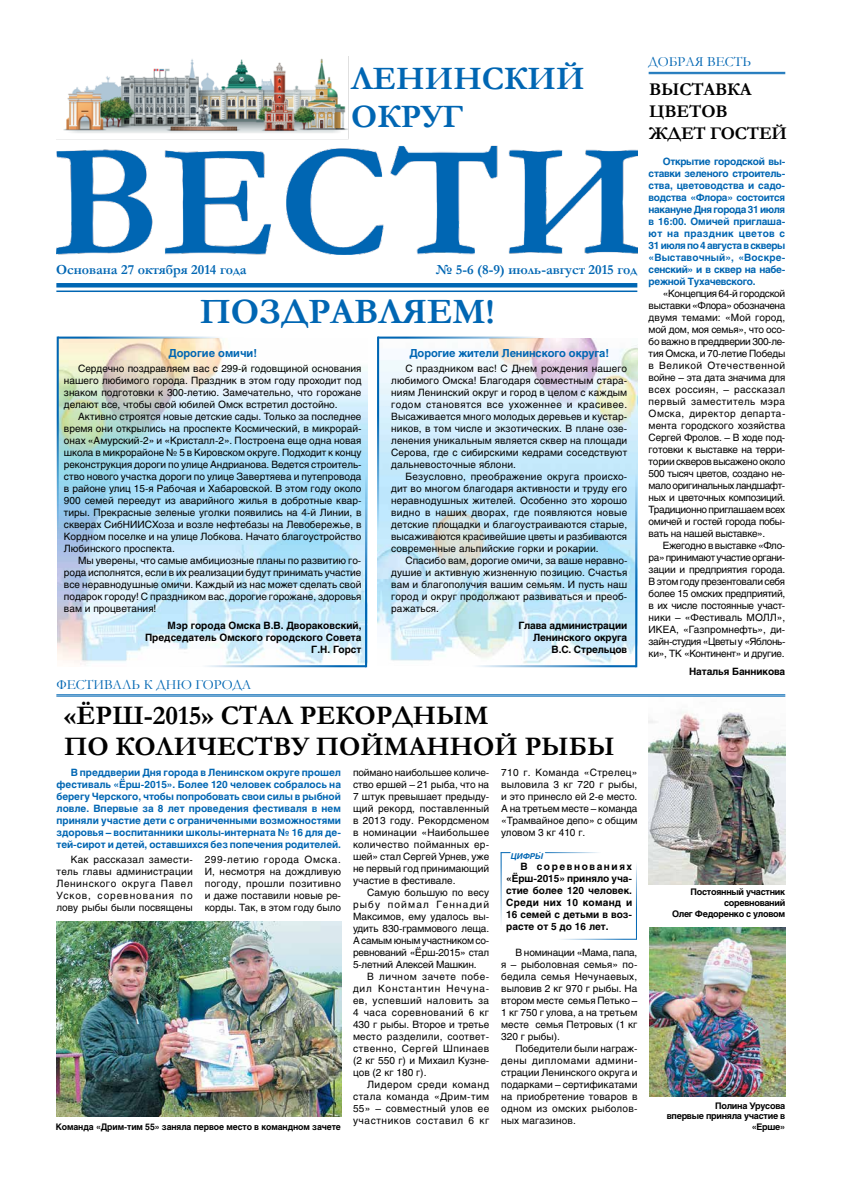
<style>
.page{position:relative;width:842px;height:1191px;background:#fff}
.page>*{position:absolute;margin:0;border:0;box-sizing:border-box;transform-origin:0 0}
.t1{font:700 36px "Garamond";color:#0066b3}
.t2{font:700 33px/38px "Garamond";color:#0066b3}
.t3{font:700 27px "Garamond";color:#000}
.t4{font:700 18px/22px "Garamond";letter-spacing:-.01em;color:#000}
.t5{font:700 14px "Garamond";color:#0066b3}
.t6{font:14px "Garamond";color:#0066b3}
.t7{font:700 11px "Helios";letter-spacing:-.01em;color:#0066b3}
.t8{font:10px/12px "Helios";color:#000;text-align:justify}
.t9{font:700 10px/12px "Helios";letter-spacing:-.005em;color:#0066b3;text-align:justify}
.t10{font:700 10px/12px "Helios";color:#000;text-align:right}
.t11{font:700 9px/10.8px "Helios";letter-spacing:-.03em;color:#000;text-align:right}
.t12{font:700 9px "Helios";letter-spacing:-.01em;color:#000;scale:.96 1}
.t13{font:italic 700 8px "Helios";letter-spacing:.015em;color:#0066b3}
</style>
<div class="page">
<img style="left:649px;top:711px;width:136px;height:173px">
<hr style="left:56px;top:283px;width:581px;height:4px;background:#0066b3">
<hr style="left:56px;top:290px;width:581px;height:2px;background:#0066b3">
<img style="left:57px;top:57px;width:580px;height:197px">
<hr style="left:501px;top:852px;width:1px;height:85px;background:#0066b3">
<hr style="left:546px;top:938px;width:90px;height:1px;background:#0066b3">
<hr style="left:636px;top:855px;width:1px;height:84px;background:#0066b3">
<hr style="left:501px;top:852px;width:107px;height:1px;background:#0066b3">
<svg style="left:506px;top:852px;width:42px;height:2px"></svg>
<hr style="left:649px;top:72px;width:136px;height:1px;background:#0066b3">
<hr style="left:649px;top:73px;width:136px;height:1px;background:#0066b3">
<img style="left:57px;top:339px;width:310px;height:326px">
<img style="left:378px;top:339px;width:259px;height:325px">
<hr style="left:179px;top:665px;width:187px;height:2px;background:#0066b3">
<hr style="left:365px;top:458px;width:2px;height:209px;background:#0066b3">
<hr style="left:449px;top:665px;width:187px;height:2px;background:#0066b3">
<hr style="left:635px;top:458px;width:2px;height:209px;background:#0066b3">
<hr style="left:58px;top:336px;width:187px;height:3px;background:#0066b3">
<hr style="left:57px;top:336px;width:2px;height:209px;background:#0066b3">
<hr style="left:378px;top:336px;width:187px;height:3px;background:#0066b3">
<hr style="left:377px;top:336px;width:2px;height:209px;background:#0066b3">
<hr style="left:56px;top:694px;width:729px;height:1px;background:#0066b3">
<hr style="left:56px;top:696px;width:729px;height:1px;background:#0066b3">
<img style="left:57px;top:921px;width:284px;height:195px">
<img style="left:649px;top:927px;width:137px;height:169px">
<h2 class="t2" style="left:351px;top:59px;width:235px">ЛЕНИНСКИЙ<br>ОКРУГ</h2>
<h3 class="t5" style="left:56px;top:260px;width:192px">Основана 27 октября 2014 года</h3>
<h3 class="t5" style="left:435px;top:260px;width:203px">№ 5-6 (8-9) июль-август 2015 год</h3>
<h1 class="t1" style="left:200px;top:287px;width:297px">ПОЗДРАВЛЯЕМ!</h1>
<p class="t7" style="left:168px;top:346px;width:90px">Дорогие омичи!</p>
<p class="t8" style="left:64px;top:362px;width:299px;text-indent:14px">Сердечно поздравляем вас с 299-й годовщиной основания нашего любимого города. Праздник в этом году проходит под знаком подготовки к 300-летию. Замечательно, что горожане делают все, чтобы свой юбилей Омск встретил достойно.</p>
<p class="t8" style="left:64px;top:410px;width:299px;text-indent:14px">Активно строятся новые детские сады. Только за последнее время они открылись на проспекте Космический, в микрорай&shy;онах «Амурский-2» и «Кристалл-2». Построена еще одна новая школа в микрорайоне № 5 в Кировском округе. Подходит к концу реконструкция дороги по улице Андрианова. Ведется строитель&shy;ство нового участка дороги по улице Завертяева и путепровода в районе улиц 15-я Рабочая и Хабаровской. В этом году около 900 семей переедут из аварийного жилья в добротные квар&shy;тиры. Прекрасные зеленые уголки появились на 4-й Линии, в скверах СибНИИСХоза и возле нефтебазы на Левобережье, в Кордном поселке и на улице Лобкова. Начато благоустройство Любинского проспекта.</p>
<p class="t8" style="left:64px;top:554px;width:299px;text-indent:14px">Мы уверены, что самые амбициозные планы по развитию го&shy;рода исполнятся, если в их реализации будут принимать участие все неравнодушные омичи. Каждый из нас может сделать свой подарок городу! С праздником вас, дорогие горожане, здоровья вам и процветания!</p>
<p class="t10" style="left:145px;top:620px;width:218px">Мэр города Омска В.В. Двораковский,<br>Председатель Омского городского Совета<br>Г.Н. Горст</p>
<h3 class="t6" style="left:56px;top:675px;width:196px">Фестиваль к Дню города</h3>
<p class="t7" style="left:409px;top:346px;width:201px">Дорогие жители Ленинского округа!</p>
<p class="t8" style="left:391px;top:362px;width:238px;text-indent:14px">С праздником вас! С Днем рождения нашего любимого Омска! Благодаря совместным стара&shy;ниям Ленинский округ и город в целом с каждым годом становятся все ухоженнее и красивее.<br>Высаживается много молодых деревьев и кустар&shy;ников, в том числе и экзотических. В плане озе&shy;ленения уникальным является сквер на площади Серова, где с сибирскими кедрами соседствуют дальневосточные яблони.</p>
<p class="t8" style="left:391px;top:470px;width:238px;text-indent:14px">Безусловно, преображение округа происхо&shy;дит во многом благодаря активности и труду его неравнодушных жителей. Особенно это хорошо видно в наших дворах, где появляются новые детские площадки и благоустраиваются старые, высаживаются красивейшие цветы и разбиваются современные альпийские горки и рокарии.</p>
<p class="t8" style="left:391px;top:554px;width:238px;text-indent:14px">Спасибо вам, дорогие омичи, за ваше неравно&shy;душие и активную жизненную позицию. Счастья вам и благополучия вашим семьям. И пусть наш город и округ продолжают развиваться и преоб&shy;ражаться.</p>
<p class="t10" style="left:519px;top:620px;width:110px">Глава администрации<br>Ленинского округа<br>В.С. Стрельцов</p>
<h3 class="t3" style="left:64px;top:696px;width:255px">«Ёрш-2015» стал рекор</h3>
<h3 class="t3" style="left:393px;top:696px;width:97px">дным</h3>
<h3 class="t3" style="left:64px;top:727px;width:73px">по коли</h3>
<h3 class="t3" style="left:197px;top:727px;width:253px">честву пойманной</h3>
<h3 class="t3" style="left:525px;top:727px;width:91px">рыбы</h3>
<p class="t9" style="left:57px;top:766px;width:286px;text-indent:14px">В преддверии дня города в Ленинском округе прошел фестиваль «Ёрш-2015». Более 120 человек собралось на берегу Черского, чтобы попробовать свои силы в рыбной ловле. Впервые за 8 лет проведения фестиваля в нем приняли участие дети с ограниченными возможностями здоровья – воспитанники школы-интерната № 16 для де&shy;тей-сирот и детей, оставшихся без попечения родителей.</p>
<p class="t8" style="left:57px;top:853px;width:138px;text-indent:14px">Как рассказал замести&shy;тель главы администрации Ленинского округа Павел Усков, соревнования по лову рыбы были посвящены</p>
<p class="t8" style="left:205px;top:853px;width:138px">299-летию города Омска.<br>И, несмотря на дождливую погоду, прошли позитивно и даже поставили новые ре&shy;корды. Так, в этом году было</p>
<p class="t12" style="left:56px;top:1121px;width:298px">Команда «Дрим-тим 55» заняла первое место в командном зачете</p>
<p class="t8" style="left:353px;top:766px;width:138px">поймано наибольшее количе&shy;ство ершей – 21 рыба, что на 7 штук превышает предыду&shy;щий рекорд, поставленный в 2013 году. Рекордсменом в номинации «Наибольшее количество пойманных ер&shy;шей» стал Сергей Урнев, уже не первый год принимающий участие в фестивале.</p>
<p class="t8" style="left:353px;top:886px;width:138px;text-indent:14px">Самую большую по весу рыбу поймал Геннадий Максимов, ему удалось вы&shy;удить 830-граммового леща.<br>А самым юным участником со&shy;ревнований «Ёрш-2015» стал 5-летний Алексей Машкин.</p>
<p class="t8" style="left:353px;top:970px;width:138px;text-indent:14px">В личном зачете побе&shy;дил Константин Нечуна&shy;ев, успевший наловить за 4 часа соревнований 6 кг 430 г рыбы. Второе и третье место разделили, соответ&shy;ственно, Сергей Шпинаев (2 кг 550 г) и Михаил Кузне&shy;цов (2 кг 180 г).</p>
<p class="t8" style="left:353px;top:1078px;width:138px;text-indent:14px">Лидером среди команд стала команда «Дрим-тим 55» – совместный улов ее участников составил 6 кг</p>
<p class="t8" style="left:501px;top:766px;width:138px">710 г. Команда «Стрелец» выловила 3 кг 720 г рыбы, и это принесло ей 2-е место.<br>А на третьем месте – команда «Трамвайное депо» с общим уловом 3 кг 410 г.</p>
<p class="t13" style="left:511px;top:851px;width:32px">Цифры</p>
<p class="t10" style="left:506px;top:860px;width:128px;text-align:justify;text-indent:14px">В соревнованиях «Ёрш-2015» приняло уча&shy;стие более 120 человек.<br>Среди них 10 команд и 16 семей с детьми в воз&shy;расте от 5 до 16 лет.</p>
<p class="t8" style="left:501px;top:946px;width:138px;text-indent:14px">В номинации «Мама, папа, я – рыболовная семья» по&shy;бедила семья Нечунаевых, выловив 2 кг 970 г рыбы. На втором месте семья Петько – 1 кг 750 г улова, а на третьем месте семья Петровых (1 кг 320 г рыбы).</p>
<p class="t8" style="left:501px;top:1042px;width:138px;text-indent:14px">Победители были награж&shy;дены дипломами админи&shy;страции Ленинского округа и подарками – сертификатами на приобретение товаров в одном из омских рыболов&shy;ных магазинов.</p>
<h3 class="t6" style="left:649px;top:52px;width:104px">Добрая весть</h3>
<h3 class="t4" style="left:649px;top:78px;width:104px">Выставка цветов ждет гос</h3>
<h3 class="t4" style="left:747px;top:122px;width:27px">тей</h3>
<p class="t9" style="left:649px;top:155px;width:138px;text-indent:14px">Открытие городской вы&shy;ставки зеленого строитель&shy;ства, цветоводства и садо&shy;водства «Флора» состоится накануне Дня города 31 июля в 16:00. Омичей приглаша&shy;ют на праздник цветов с 31 июля по 4 августа в скверы «Выставочный», «Воскре&shy;сенский» и в сквер на набе&shy;режной Тухачевского.</p>
<p class="t8" style="left:649px;top:287px;width:138px;text-indent:14px">«Концепция 64-й городской выставки «Флора» обозначена двумя темами: «Мой город, мой дом, моя семья», что осо&shy;бо важно в преддверии 300-ле&shy;тия Омска, и 70-летие Победы в Великой Отечественной войне – эта дата значима для всех россиян, – рассказал первый заместитель мэра Омска, директор департа&shy;мента городского хозяйства Сергей Фролов. – В ходе под&shy;готовки к выставке на терри&shy;тории скверов высажено около 500 тысяч цветов, создано не&shy;мало оригинальных ландшафт&shy;ных и цветочных композиций.<br>Традиционно приглашаем всех омичей и гостей города побы&shy;вать на нашей выставке».</p>
<p class="t8" style="left:649px;top:539px;width:138px;text-indent:14px">Ежегодно в выставке «Фло&shy;ра» принимают участие органи&shy;зации и предприятия города.<br>В этом году презентовали себя более 15 омских предприятий, в их числе постоянные участ&shy;ники – «Фестиваль МОЛЛ», ИКЕА, «Газпромнефть», ди&shy;зайн-студия «Цветы у «Яблонь&shy;ки», ТК «Континент» и другие.</p>
<p class="t10" style="left:689px;top:665px;width:98px">Наталья Банникова</p>
<p class="t11" style="left:672px;top:886px;width:115px">Постоянный участник соревнований<br>Олег Федоренко с уловом</p>
<p class="t11" style="left:667px;top:1100px;width:120px">Полина Урусова<br>впервые приняла участие в «Ерше»</p>
</div>
